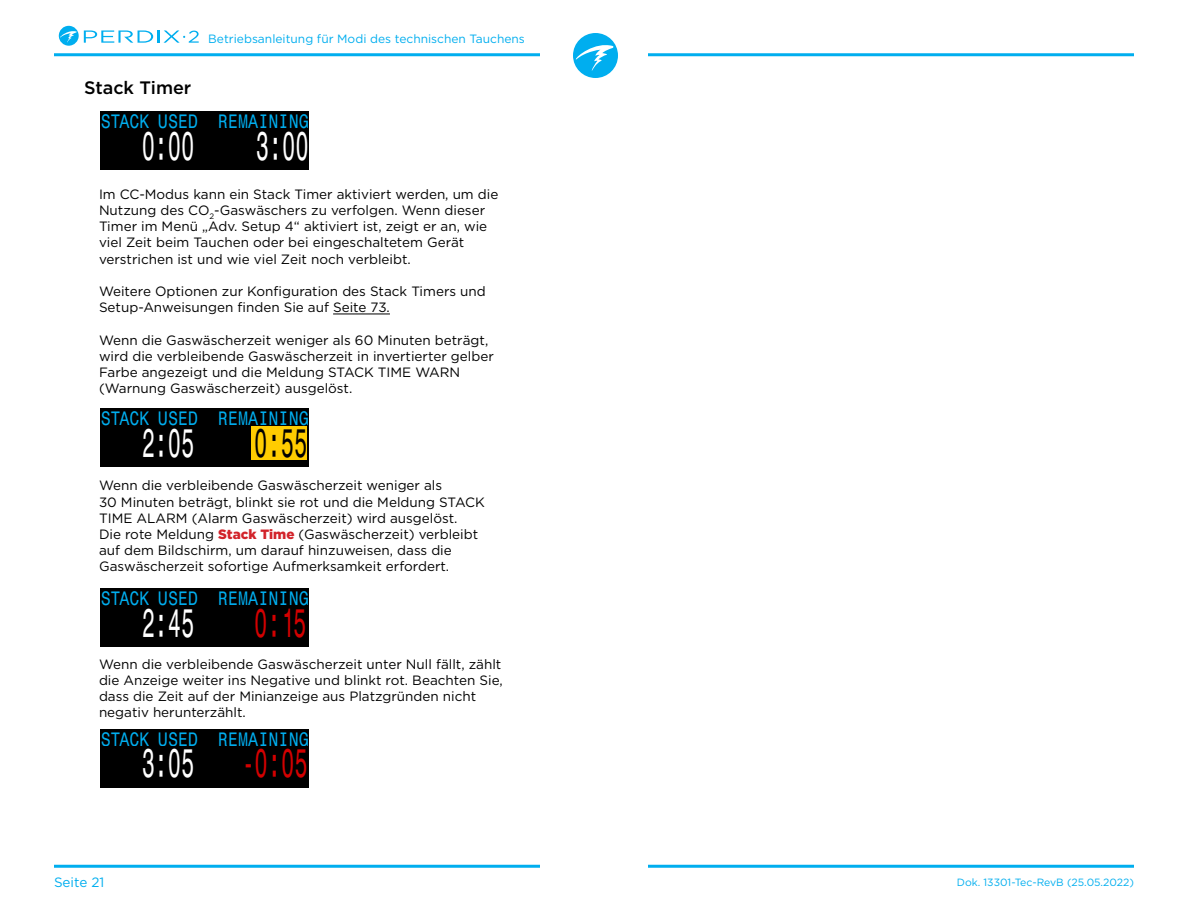
<style>
.page{position:relative;width:1188px;height:918px;background:#fff}
.page>*{position:absolute;margin:0;border:0;box-sizing:border-box;transform-origin:0 0}
.t1{font:36.9px "Monospace Typewriter";color:#fff;scale:.62 1}
.t2{font:36.9px "Monospace Typewriter";color:#d40000;scale:.62 1}
.t3{font:36.9px "Monospace Typewriter";color:#000;scale:.62 1}
.t4{font:500 18px "Gotham HTF";color:#000}
.t5{font:17.7px "Monospace Typewriter";color:#00aeef}
.Body_Text_Level_3{font:13.5px/16.2px "Gotham HTF";color:#000}
.t6{font:13.5px "Gotham HTF";color:#00aeef}
.t7{font:12px "Gotham HTF";color:#00aeef}
.t8{font:10.5px "Gotham HTF";color:#00aeef}
.s1{font-weight:900;color:#d2232a}
</style>
<div class="page">
<hr style="left:54px;top:53px;width:486px;height:3px;background:#00aeef">
<hr style="left:648px;top:53px;width:486px;height:3px;background:#00aeef">
<hr style="left:54px;top:865px;width:486px;height:3px;background:#00aeef">
<hr style="left:648px;top:865px;width:486px;height:3px;background:#00aeef">
<svg style="left:573px;top:33px;width:45px;height:45px"></svg>
<hr style="left:333px;top:314px;width:57px;height:1px;background:#000">
<div style="left:100px;top:112px;width:209px;height:58px;background:#000"></div>
<div style="left:100px;top:729px;width:209px;height:59px;background:#000"></div>
<div style="left:100px;top:409px;width:209px;height:58px;background:#000"></div>
<div style="left:251px;top:426px;width:56px;height:34px;background:#fc0"></div>
<div style="left:100px;top:588px;width:209px;height:59px;background:#000"></div>
<svg style="left:59px;top:26px;width:140px;height:20px"></svg>
<p class="t4" style="left:84px;top:78px;width:109px">Stack Timer</p>
<p class="t7" style="left:208px;top:33px;width:318px">Betriebsanleitung für Modi des technischen Tauchens</p>
<h3 class="t5" style="left:100px;top:110px;width:210px">STACK USED REMAINING</h3>
<h1 class="t1" style="left:255px;top:121px;width:87px">3:00</h1>
<h1 class="t1" style="left:141px;top:121px;width:87px">0:00</h1>
<p class="Body_Text_Level_3" style="left:99px;top:186px;width:401px">Im CC-Modus kann ein Stack Timer aktiviert werden, um die Nutzung des CO<sub>2</sub>-Gaswäschers zu verfolgen. Wenn dieser Timer im Menü „Adv. Setup 4“ aktiviert ist, zeigt er an, wie viel Zeit beim Tauchen oder bei eingeschaltetem Gerät verstrichen ist und wie viel Zeit noch verbleibt.</p>
<p class="Body_Text_Level_3" style="left:99px;top:283px;width:388px">Weitere Optionen zur Konfiguration des Stack Timers und<br>Setup-Anweisungen finden Sie auf Seite 73.</p>
<p class="Body_Text_Level_3" style="left:99px;top:331px;width:396px">Wenn die Gaswäscherzeit weniger als 60 Minuten beträgt, wird die verbleibende Gaswäscherzeit in invertierter gelber Farbe angezeigt und die Meldung STACK TIME WARN (Warnung Gaswäscherzeit) ausgelöst.</p>
<h3 class="t5" style="left:100px;top:407px;width:210px">STACK USED REMAINING</h3>
<h1 class="t3" style="left:254px;top:418px;width:87px">0:55</h1>
<h1 class="t1" style="left:141px;top:418px;width:87px">2:05</h1>
<p class="Body_Text_Level_3" style="left:99px;top:477px;width:387px">Wenn die verbleibende Gaswäscherzeit weniger als<br>30 Minuten beträgt, blinkt sie rot und die Meldung STACK TIME ALARM (Alarm Gaswäscherzeit) wird ausgelöst.<br>Die rote Meldung <span class="s1">Stack Time</span> (Gaswäscherzeit) verbleibt auf dem Bildschirm, um darauf hinzuweisen, dass die Gaswäscherzeit sofortige Aufmerksamkeit erfordert.</p>
<h3 class="t5" style="left:100px;top:586px;width:210px">STACK USED REMAINING</h3>
<h1 class="t2" style="left:254px;top:598px;width:86px">0:15</h1>
<h1 class="t1" style="left:141px;top:598px;width:87px">2:45</h1>
<p class="Body_Text_Level_3" style="left:99px;top:655px;width:405px">Wenn die verbleibende Gaswäscherzeit unter Null fällt, zählt die Anzeige weiter ins Negative und blinkt rot. Beachten Sie, dass die Zeit auf der Minianzeige aus Platzgründen nicht negativ herunterzählt.</p>
<h3 class="t5" style="left:100px;top:727px;width:210px">STACK USED REMAINING</h3>
<h1 class="t2" style="left:241px;top:739px;width:109px">-0:05</h1>
<h1 class="t1" style="left:141px;top:739px;width:87px">3:05</h1>
<p class="t6" style="left:54px;top:875px;width:52px">Seite 21</p>
<p class="t8" style="left:957px;top:876px;width:179px">Dok. 13301-Tec-RevB (25.05.2022)</p>
</div>
